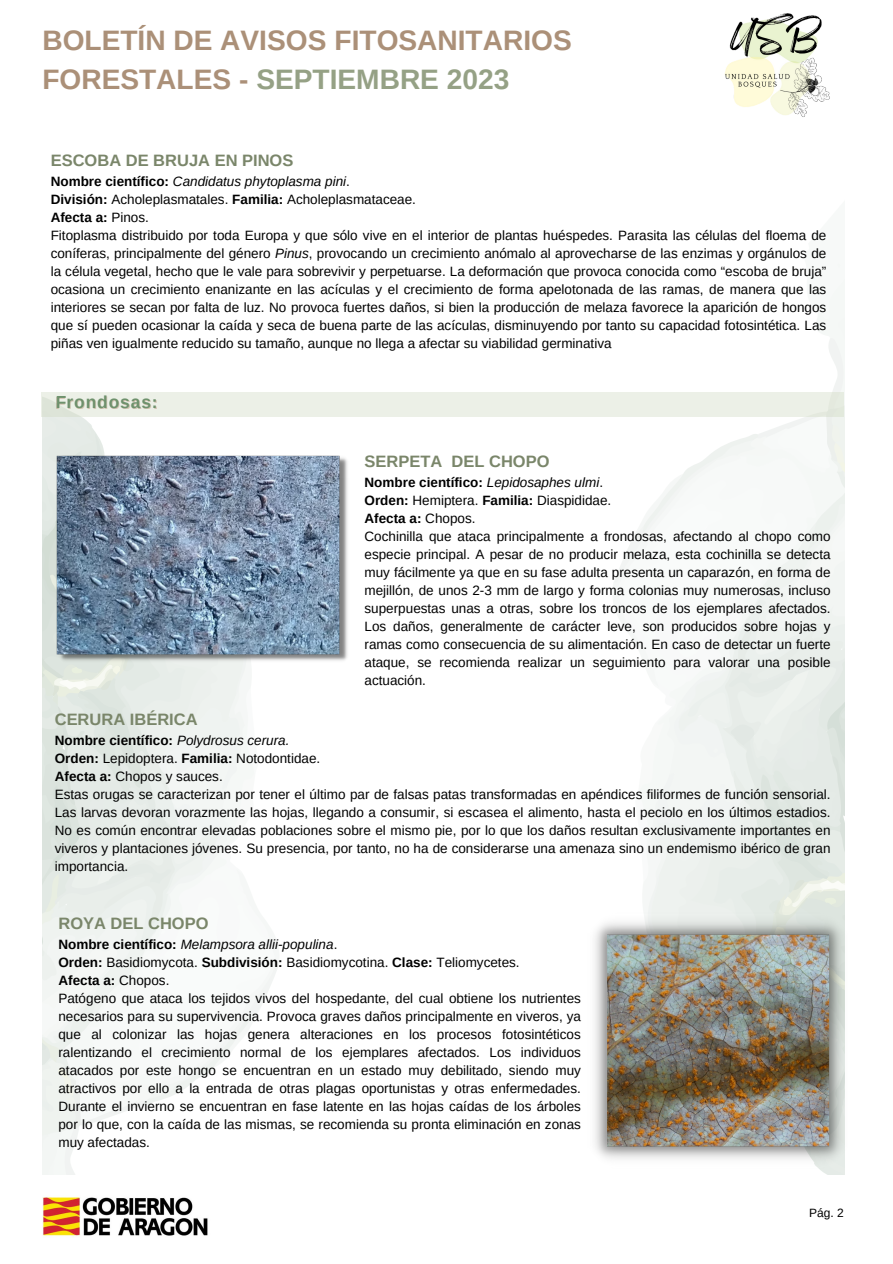
<style>
.page{position:relative;width:893px;height:1264px;background:#fff}
.page>*{position:absolute;margin:0;border:0;box-sizing:border-box;transform-origin:0 0}
.t1{font:700 28.05px "Arimo";color:#ab9078}
.t2{font:700 28.05px "Arimo";color:#95a185}
.t3{font:700 17.55px "Arimo";letter-spacing:.05em;color:#578056}
.t4{font:700 16.5px "Arimo";color:#7a866a}
.t5{font:13.5px/18px "Arimo";color:#000;text-align:justify}
.t6{font:700 13.5px "Arimo";color:#000}
.t7{font:italic 13.5px "Arimo";color:#000}
.t8{font:12px "Arimo";color:#000}
.s1{color:#ab9078}
.s2{font-weight:700;font-style:normal}
.s3{font-style:normal}
.s4{font-weight:700}
.s5{font-weight:400}
.s6{font-style:italic}
.s7{font-weight:400;font-style:italic}
</style>
<div class="page">
<svg style="left:43px;top:693px;width:235px;height:481px"></svg>
<svg style="left:611px;top:318px;width:233px;height:856px"></svg>
<img style="left:724px;top:13px;width:106px;height:104px">
<img style="left:42px;top:1197px;width:166px;height:40px">
<div style="left:42px;top:392px;width:801px;height:24px;background:#ecf0e7"></div>
<img style="left:0;top:416px;width:396px;height:277px;border-radius:7px">
<img style="left:595px;top:912px;width:250px;height:256px">
<p class="t1" style="left:42px;top:24px;width:531px">BOLETÍN DE AVISOS FITOSANITARIOS</p>
<p class="t2" style="left:42px;top:64px;width:468px"><span class="s1">FORESTALES -</span> SEPTIEMBRE 2023</p>
<p class="t4" style="left:51px;top:151px;width:244px">ESCOBA DE BRUJA EN PINOS</p>
<p class="t7" style="left:51px;top:174px;width:301px"><span class="s2">Nombre científico:</span> Candidatus phytoplasma pini<span class="s3">.</span></p>
<p class="t5" style="left:51px;top:191px;width:367px"><span class="s4">División:</span> Acholeplasmatales. <span class="s4">Familia:</span> Acholeplasmataceae.</p>
<p class="t6" style="left:51px;top:210px;width:100px">Afecta a: <span class="s5">Pinos.</span></p>
<p class="t5" style="left:51px;top:227px;width:777px">Fitoplasma distribuido por toda Europa y que sólo vive en el interior de plantas huéspedes. Parasita las células del floema de coníferas, principalmente del género <span class="s6">Pinus</span>, provocando un crecimiento anómalo al aprovecharse de las enzimas y orgánulos de la célula vegetal, hecho que le vale para sobrevivir y perpetuarse. La deformación que provoca conocida como “escoba de bruja” ocasiona un crecimiento enanizante en las acículas y el crecimiento de forma apelotonada de las ramas, de manera que las interiores se secan por falta de luz. No provoca fuertes daños, si bien la producción de melaza favorece la aparición de hongos que sí pueden ocasionar la caída y seca de buena parte de las acículas, disminuyendo por tanto su capacidad fotosintética. Las piñas ven igualmente reducido su tamaño, aunque no llega a afectar su viabilidad germinativa</p>
<p class="t3" style="left:55px;top:392px;width:104px">Frondosas:</p>
<p class="t4" style="left:364px;top:452px;width:186px">SERPETA DEL CHOPO</p>
<p class="t6" style="left:364px;top:475px;width:240px">Nombre científico: <span class="s7">Lepidosaphes ulmi</span><span class="s5">.</span></p>
<p class="t5" style="left:364px;top:491px;width:248px"><span class="s4">Orden:</span> Hemiptera. <span class="s4">Familia:</span> Diaspididae.</p>
<p class="t6" style="left:364px;top:511px;width:112px">Afecta a: <span class="s5">Chopos.</span></p>
<p class="t5" style="left:364px;top:527px;width:467px">Cochinilla que ataca principalmente a frondosas, afectando al chopo como especie principal. A pesar de no producir melaza, esta cochinilla se detecta muy fácilmente ya que en su fase adulta presenta un caparazón, en forma de mejillón, de unos 2-3 mm de largo y forma colonias muy numerosas, incluso superpuestas unas a otras, sobre los troncos de los ejemplares afectados.<br>Los daños, generalmente de carácter leve, son producidos sobre hojas y ramas como consecuencia de su alimentación. En caso de detectar un fuerte ataque, se recomienda realizar un seguimiento para valorar una posible actuación.</p>
<p class="t4" style="left:55px;top:710px;width:144px">CERURA IBÉRICA</p>
<p class="t6" style="left:55px;top:733px;width:236px">Nombre científico: <span class="s7">Polydrosus cerura.</span></p>
<p class="t5" style="left:55px;top:749px;width:267px"><span class="s4">Orden:</span> Lepidoptera. <span class="s4">Familia:</span> Notodontidae.</p>
<p class="t5" style="left:55px;top:767px;width:169px"><span class="s4">Afecta a:</span> Chopos y sauces.</p>
<p class="t5" style="left:55px;top:785px;width:777px">Estas orugas se caracterizan por tener el último par de falsas patas transformadas en apéndices filiformes de función sensorial.<br>Las larvas devoran vorazmente las hojas, llegando a consumir, si escasea el alimento, hasta el peciolo en los últimos estadios.<br>No es común encontrar elevadas poblaciones sobre el mismo pie, por lo que los daños resultan exclusivamente importantes en viveros y plantaciones jóvenes. Su presencia, por tanto, no ha de considerarse una amenaza sino un endemismo ibérico de gran importancia.</p>
<p class="t4" style="left:58px;top:914px;width:152px">ROYA DEL CHOPO</p>
<p class="t7" style="left:58px;top:937px;width:280px"><span class="s2">Nombre científico:</span> Melampsora allii-populina<span class="s3">.</span></p>
<p class="t5" style="left:58px;top:953px;width:462px"><span class="s4">Orden:</span> Basidiomycota. <span class="s4">Subdivisión:</span> Basidiomycotina. <span class="s4">Clase:</span> Teliomycetes.</p>
<p class="t6" style="left:58px;top:973px;width:112px">Afecta a: <span class="s5">Chopos.</span></p>
<p class="t5" style="left:58px;top:989px;width:524px">Patógeno que ataca los tejidos vivos del hospedante, del cual obtiene los nutrientes necesarios para su supervivencia. Provoca graves daños principalmente en viveros, ya que al colonizar las hojas genera alteraciones en los procesos fotosintéticos ralentizando el crecimiento normal de los ejemplares afectados. Los individuos atacados por este hongo se encuentran en un estado muy debilitado, siendo muy atractivos por ello a la entrada de otras plagas oportunistas y otras enfermedades.<br>Durante el invierno se encuentran en fase latente en las hojas caídas de los árboles por lo que, con la caída de las mismas, se recomienda su pronta eliminación en zonas muy afectadas.</p>
<p class="t8" style="left:809px;top:1205px;width:36px">Pág. 2</p>
</div>
